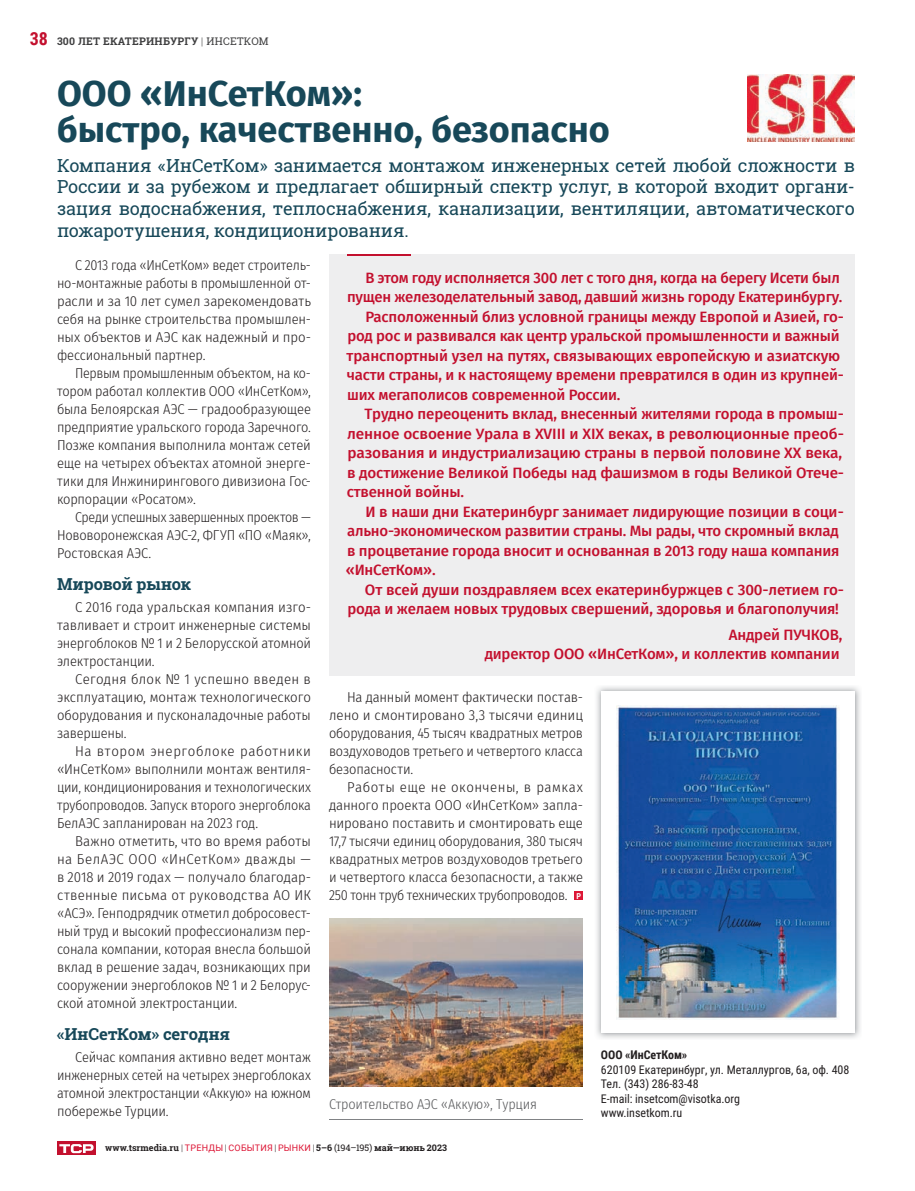
<style>
.page{position:relative;width:915px;height:1191px;background:#fff}
.page>*{position:absolute;margin:0;border:0;box-sizing:border-box;transform-origin:0 0}
.t1{font:700 36px/36px "Fira Sans";color:#174859}
.t2{font:18px/21.6px "Roboto Slab";letter-spacing:-.01em;color:#174859;text-align:justify}
.t3{font:700 18px "Roboto Condensed";color:#c3102e}
.t4{font:700 16.5px "Roboto Slab";letter-spacing:-.015em;color:#174859}
.t5{font:500 15px/19.5px "Fira Sans";letter-spacing:-.01em;color:#c3102e;text-align:right}
.t6{font:300 14.25px/18px "Fira Sans Condensed";letter-spacing:-.015em;color:#231f20;text-align:justify}
.t7{font:300 14.25px "Fira Sans Condensed";letter-spacing:-.01em;color:#57585a}
.t8{font:12px/14.4px "Roboto Condensed";letter-spacing:-.005em;color:#231f20}
.t9{font:700 12px "Roboto Condensed";letter-spacing:-.005em;color:#231f20}
.t10{font:700 10.5px "Roboto Slab";letter-spacing:.02em;color:#3e3e3f}
.t11{font:700 9px "Roboto Slab";letter-spacing:.005em;color:#231f20}
.s1{font-weight:300}
.s2{font-weight:400}
.s3{font-family:"Roboto Condensed";font-weight:700;font-size:8.25px;color:#fff}
.s4{font-family:"Roboto";font-weight:300}
.s5{font-family:"Roboto";font-weight:400;color:#dd1736}
</style>
<div class="page">
<div style="left:57px;top:1141px;width:39px;height:14px;background:#c3102e"></div>
<svg style="left:59px;top:1144px;width:34px;height:9px"></svg>
<img style="left:747px;top:74px;width:107px;height:67px">
<div style="left:329px;top:254px;width:525px;height:422px;background:#eeeeef"></div>
<hr style="left:347px;top:254px;width:63px;height:2px;background:#c3102e">
<div style="left:574px;top:891px;width:9px;height:9px;background:#dd1736"></div>
<img style="left:596px;top:686px;width:264px;height:352px">
<div style="left:600px;top:692px;width:254px;height:341px;background:#fff"></div>
<img style="left:616px;top:705px;width:222px;height:314px">
<img style="left:329px;top:918px;width:253px;height:168px">
<hr style="left:329px;top:1119px;width:253px;height:1px;background:#808285">
<p class="t3" style="left:30px;top:26px;width:20px">38</p>
<p class="t10" style="left:57px;top:34px;width:213px">300 ЛЕТ ЕКАТЕРИНБУРГУ <span class="s1">|</span> <span class="s2">ИНСЕТКОМ</span></p>
<h1 class="t1" style="left:57px;top:73px;width:554px">ООО «ИнСетКом»:<br>быстро, качественно, безопасно</h1>
<p class="t2" style="left:57px;top:154px;width:799px">Компания «ИнСетКом» занимается монтажом инженерных сетей любой сложности в России и за рубежом и предлагает обширный спектр услуг, в которой входит органи&shy;зация водоснабжения, теплоснабжения, канализации, вентиляции, автоматического пожаротушения, кондиционирования.</p>
<p class="t5" style="left:365px;top:267px;width:475px">В этом году исполняется 300 лет с того дня, когда на берегу Исети был</p>
<p class="t5" style="left:347px;top:286px;width:496px">пущен железоделательный завод, давший жизнь городу Екатеринбургу.</p>
<p class="t5" style="left:365px;top:306px;width:479px">Расположенный близ условной границы между Европой и Азией, го-</p>
<p class="t5" style="left:347px;top:325px;width:493px">род рос и развивался как центр уральской промышленности и важный</p>
<p class="t5" style="left:346px;top:345px;width:495px">транспортный узел на путях, связывающих европейскую и азиатскую</p>
<p class="t5" style="left:346px;top:364px;width:498px">части страны, и к настоящему времени превратился в один из крупней-</p>
<p class="t5" style="left:347px;top:384px;width:275px">ших мегаполисов современной России.</p>
<p class="t5" style="left:364px;top:403px;width:480px">Трудно переоценить вклад, внесенный жителями города в промыш-</p>
<p class="t5" style="left:347px;top:423px;width:498px">ленное освоение Урала в XVIII и XIX веках, в революционные преоб-</p>
<p class="t5" style="left:347px;top:442px;width:496px">разования и индустриализацию страны в первой половине ХХ века,</p>
<p class="t5" style="left:347px;top:462px;width:498px">в достижение Великой Победы над фашизмом в годы Великой Отече-</p>
<p class="t5" style="left:346px;top:481px;width:119px">ственной войны.</p>
<p class="t5" style="left:365px;top:501px;width:479px">И в наши дни Екатеринбург занимает лидирующие позиции в соци-</p>
<p class="t5" style="left:347px;top:520px;width:493px">ально-экономическом развитии страны. Мы рады, что скромный вклад</p>
<p class="t5" style="left:347px;top:540px;width:493px">в процветание города вносит и основанная в 2013 году наша компания</p>
<p class="t5" style="left:345px;top:559px;width:91px">«ИнСетКом».</p>
<p class="t5" style="left:365px;top:579px;width:480px">От всей души поздравляем всех екатеринбуржцев с 300-летием го-</p>
<p class="t5" style="left:347px;top:598px;width:492px">рода и желаем новых трудовых свершений, здоровья и благополучия!</p>
<p class="t5" style="left:484px;top:624px;width:359px">Андрей ПУЧКОВ,<br>директор ООО «ИнСетКом», и коллектив компании</p>
<p class="t6" style="left:329px;top:688px;width:255px;text-indent:18px">На данный момент фактически постав&shy;лено и смонтировано 3,3 тысячи единиц оборудования, 45 тысяч квадратных метров воздуховодов третьего и четвертого класса безопасности.</p>
<p class="t6" style="left:329px;top:778px;width:255px;text-indent:18px">Работы еще не окончены, в рамках данного проекта ООО «ИнСетКом» запла&shy;нировано поставить и смонтировать еще 17,7 тысячи единиц оборудования, 380 тысяч квадратных метров воздуховодов третьего и четвертого класса безопасности, а также 250 тонн труб технических трубопроводов. <span class="s3">Р</span></p>
<p class="t6" style="left:57px;top:256px;width:255px;text-indent:18px">С 2013 года «ИнСетКом» ведет строитель&shy;но-монтажные работы в промышленной от&shy;расли и за 10 лет сумел зарекомендовать себя на рынке строительства промышлен&shy;ных объектов и АЭС как надежный и про&shy;фессиональный партнер.</p>
<p class="t6" style="left:57px;top:364px;width:255px;text-indent:18px">Первым промышленным объектом, на ко&shy;тором работал коллектив ООО «ИнСетКом», была Белоярская АЭС — градообразующее предприятие уральского города Заречного.<br>Позже компания выполнила монтаж сетей еще на четырех объектах атомной энерге&shy;тики для Инжинирингового дивизиона Гос&shy;корпорации «Росатом».</p>
<p class="t6" style="left:57px;top:508px;width:255px;text-indent:18px">Среди успешных завершенных проектов — Нововоронежская АЭС-2, ФГУП «ПО «Маяк», Ростовская АЭС.</p>
<p class="t4" style="left:57px;top:572px;width:136px">Мировой рынок</p>
<p class="t6" style="left:57px;top:598px;width:255px;text-indent:18px">С 2016 года уральская компания изго&shy;тавливает и строит инженерные системы энергоблоков № 1 и 2 Белорусской атомной электростанции.</p>
<p class="t6" style="left:57px;top:670px;width:255px;text-indent:18px">Сегодня блок № 1 успешно введен в эксплуатацию, монтаж технологического оборудования и пусконаладочные работы завершены.</p>
<p class="t6" style="left:57px;top:742px;width:255px;text-indent:18px">На втором энергоблоке работники «ИнСетКом» выполнили монтаж вентиля&shy;ции, кондиционирования и технологических трубопроводов. Запуск второго энергоблока БелАЭС запланирован на 2023 год.</p>
<p class="t6" style="left:57px;top:832px;width:255px;text-indent:18px">Важно отметить, что во время работы на БелАЭС ООО «ИнСетКом» дважды — в 2018 и 2019 годах — получало благодар&shy;ственные письма от руководства АО ИК «АСЭ». Генподрядчик отметил добросовест&shy;ный труд и высокий профессионализм пер&shy;сонала компании, которая внесла большой вклад в решение задач, возникающих при сооружении энергоблоков № 1 и 2 Белорус&shy;ской атомной электростанции.</p>
<p class="t4" style="left:57px;top:1022px;width:174px">«ИнСетКом» сегодня</p>
<p class="t6" style="left:57px;top:1048px;width:255px;text-indent:18px">Сейчас компания активно ведет монтаж инженерных сетей на четырех энергоблоках атомной электростанции «Аккую» на южном побережье Турции.</p>
<p class="t9" style="left:600px;top:1046px;width:88px">ООО «ИнСетКом»</p>
<p class="t8" style="left:600px;top:1061px;width:250px">620109 Екатеринбург, ул. Металлургов, 6а, оф. 408<br>Тел. (343) 286-83-48<br>E-mail: insetcom@visotka.org<br>www.insetkom.ru</p>
<p class="t7" style="left:329px;top:1093px;width:209px">Строительство АЭС «Аккую», Турция</p>
<p class="t11" style="left:105px;top:1141px;width:343px">www.tsrmedia.ru <span class="s4">|</span> <span class="s5">ТРЕНДЫ</span> <span class="s4">|</span> <span class="s5">СОБЫТИЯ</span> <span class="s4">|</span> <span class="s5">РЫНКИ</span> <span class="s4">|</span> 5–6 <span class="s2">(194–195)</span> май—июнь 2023</p>
</div>
